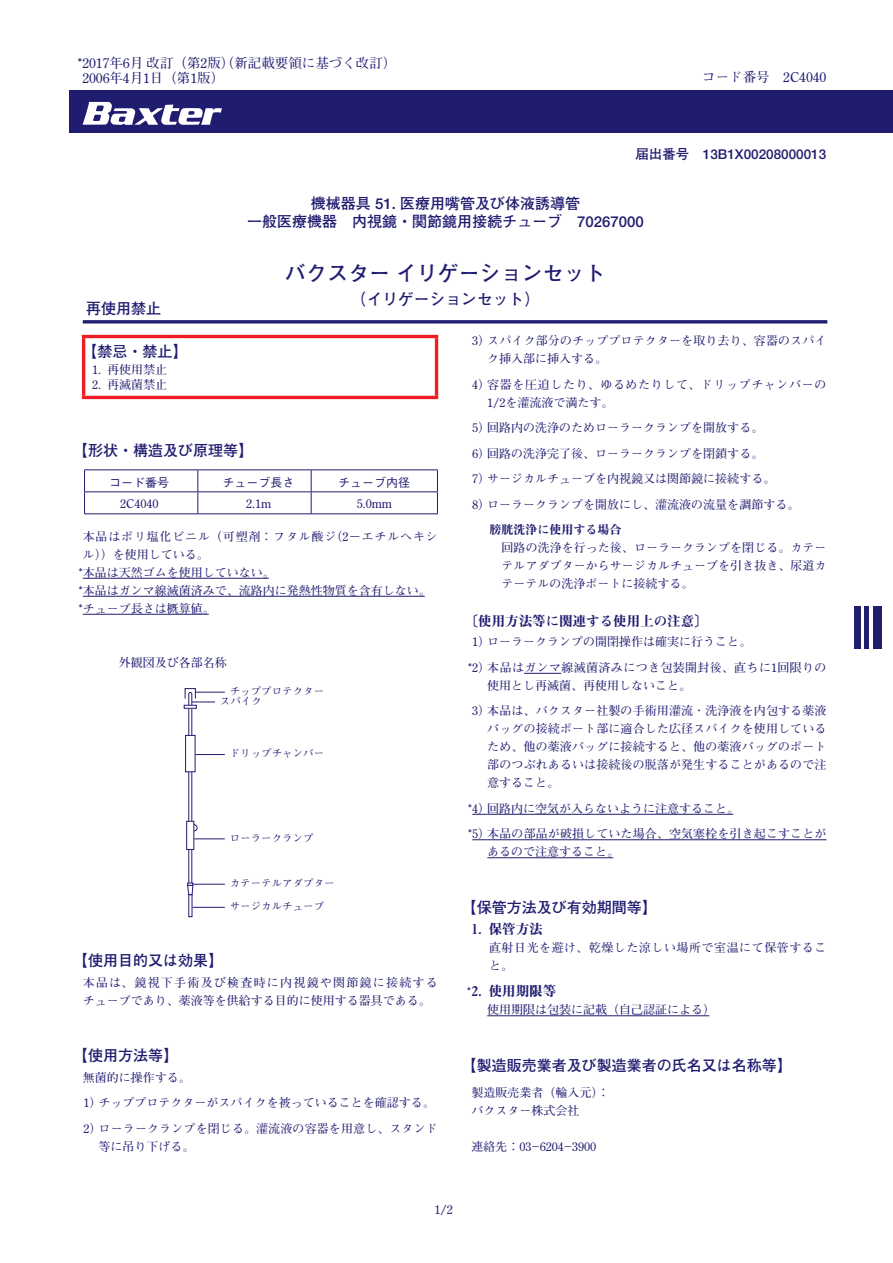
<style>
.page{position:relative;width:893px;height:1263px;background:#fff}
.page>*{position:absolute;margin:0;border:0;box-sizing:border-box;transform-origin:0 0}
.t1{font:21px "Futo Go B101 Bold 83 pv RKSJ H";color:#201c70}
.t2{font:15.75px "Futo Go B101 Bold 83 pv RKSJ H";color:#201c70}
.t3{font:15px/18px "Futo Go B101 Bold 83 pv RKSJ H";color:#201c70;text-align:center}
.t4{font:13.5px/14.4px "Futo Min A101 Bold 83 pv RKSJ H";color:#201c70}
.t5{font:13.5px "Midashi Min Pro MA31 90 pv RKSJ H";color:#201c70}
.t6{font:13.5px "Futo Go B101 Bold 83 pv RKSJ H";color:#201c70}
.t7{font:12px/25.5px "Futo Min A101 Bold 83 pv RKSJ H";color:#201c70}
.t8{font:12px/25.5px "Futo Min A101 Bold 83 pv RKSJ H";letter-spacing:.03em;color:#201c70}
.t9{font:12px/18px "Futo Min A101 Bold 83 pv RKSJ H";letter-spacing:.055em;color:#201c70}
.t10{font:12px "Futo Min A101 Bold 83 pv RKSJ H";letter-spacing:.07em;color:#201c70}
.t11{font:12px/18px "Futo Min A101 Bold 83 pv RKSJ H";letter-spacing:.045em;color:#201c70}
.t12{font:12px "Gothic BBB Pro Medium 90 pv RKSJ H";color:#201c70}
.t13{font:12px "Midashi Min Pro MA31 90 pv RKSJ H";color:#201c70}
.t14{font:12px "Futo Min A101 Pro Bold 90 pv RKSJ H";color:#201c70}
.t15{font:10.5px/9.8px "Futo Min A101 Bold 83 pv RKSJ H";color:#201c70}
.s1{font-family:"Futo Min A101 Pro Bold 90 pv RKSJ H"}
</style>
<div class="page">
<hr style="left:83px;top:578px;width:186px;height:1px;background:#201c70">
<hr style="left:83px;top:596px;width:342px;height:1px;background:#201c70">
<hr style="left:83px;top:614px;width:126px;height:1px;background:#201c70">
<hr style="left:82px;top:335px;width:356px;height:3px;background:#ee1d23">
<hr style="left:82px;top:338px;width:3px;height:58px;background:#ee1d23">
<hr style="left:435px;top:338px;width:3px;height:58px;background:#ee1d23">
<hr style="left:82px;top:396px;width:356px;height:3px;background:#ee1d23">
<hr style="left:84px;top:469px;width:114px;height:1px;background:#201c70">
<hr style="left:198px;top:469px;width:113px;height:1px;background:#201c70">
<hr style="left:311px;top:469px;width:127px;height:1px;background:#201c70">
<hr style="left:84px;top:491px;width:114px;height:1px;background:#201c70">
<svg style="left:84px;top:470px;width:1px;height:43px"></svg>
<hr style="left:198px;top:491px;width:113px;height:1px;background:#201c70">
<svg style="left:197px;top:470px;width:1px;height:43px"></svg>
<hr style="left:311px;top:491px;width:127px;height:1px;background:#201c70">
<svg style="left:311px;top:470px;width:1px;height:43px"></svg>
<svg style="left:437px;top:470px;width:1px;height:43px"></svg>
<hr style="left:84px;top:513px;width:354px;height:1px;background:#201c70">
<div style="left:190px;top:824px;width:7px;height:7px;border:1px solid #201c70;border-radius:50%"></div>
<div style="left:188px;top:692px;width:4px;height:194px;border:1px solid #201c70;border-radius:2px"></div>
<div style="left:184px;top:705px;width:13px;height:4px;border:1px solid #201c70"></div>
<div style="left:186px;top:735px;width:9px;height:37px;background:#fff"></div>
<div style="left:185px;top:735px;width:10px;height:37px;border:1px solid #201c70"></div>
<div style="left:187px;top:821px;width:7px;height:28px;background:#fff"></div>
<div style="left:186px;top:821px;width:8px;height:29px;border:1px solid #201c70"></div>
<svg style="left:187px;top:883px;width:7px;height:12px"></svg>
<div style="left:185px;top:688px;width:11px;height:11px;border:1px solid #201c70"></div>
<hr style="left:195px;top:692px;width:30px;height:1px;background:#201c70">
<hr style="left:195px;top:754px;width:30px;height:1px;background:#201c70">
<hr style="left:194px;top:838px;width:31px;height:1px;background:#201c70">
<hr style="left:193px;top:884px;width:32px;height:1px;background:#201c70">
<hr style="left:192px;top:907px;width:33px;height:1px;background:#201c70">
<svg style="left:184px;top:702px;width:31px;height:6px"></svg>
<hr style="left:524px;top:673px;width:37px;height:1px;background:#201c70">
<hr style="left:487px;top:814px;width:246px;height:1px;background:#201c70">
<hr style="left:487px;top:839px;width:339px;height:1px;background:#201c70">
<hr style="left:487px;top:857px;width:126px;height:1px;background:#201c70">
<hr style="left:487px;top:1015px;width:222px;height:1px;background:#201c70">
<svg style="left:472px;top:814px;width:15px;height:1px"></svg>
<svg style="left:472px;top:839px;width:15px;height:1px"></svg>
<hr style="left:83px;top:320px;width:744px;height:3px;background:#201c70">
<div style="left:70px;top:90px;width:823px;height:43px;background:#201c70"></div>
<svg style="left:83px;top:102px;width:139px;height:23px"></svg>
<hr style="left:865px;top:606px;width:4px;height:43px;background:#201c70">
<div style="left:873px;top:606px;width:9px;height:43px;background:#201c70"></div>
<div style="left:854px;top:606px;width:6px;height:43px;background:#201c70"></div>
<p class="t4" style="left:82px;top:58px;width:315px;text-indent:-5px"><span class="s1">*</span>2017年6月 改訂（第2版）（新記載要領に基づく改訂）<br>2006年4月1日（第1版）</p>
<p class="t4" style="left:702px;top:72px;width:125px">コード番号　2C4040</p>
<p class="t6" style="left:635px;top:149px;width:192px">届出番号　13B1X00208000013</p>
<p class="t3" style="left:247px;top:196px;width:398px">機械器具 51. 医療用嘴管及び体液誘導管<br>一般医療機器　内視鏡・関節鏡用接続チューブ　70267000</p>
<p class="t3" style="left:86px;top:301px;width:76px">再使用禁止</p>
<h1 class="t1" style="left:285px;top:265px;width:322px">バクスター イリゲーションセット</h1>
<h2 class="t2" style="left:351px;top:293px;width:190px">（イリゲーションセット）</h2>
<p class="t3" style="left:82px;top:344px;width:106px">【禁忌・禁止】</p>
<p class="t7" style="left:92px;top:359px;width:76px">1. 再使用禁止</p>
<p class="t7" style="left:92px;top:373px;width:76px">2. 再滅菌禁止</p>
<p class="t3" style="left:73px;top:444px;width:181px">【形状・構造及び原理等】</p>
<p class="t12" style="left:109px;top:478px;width:61px">コード番号</p>
<p class="t12" style="left:223px;top:478px;width:73px">チューブ長さ</p>
<p class="t12" style="left:338px;top:478px;width:73px">チューブ内径</p>
<p class="t7" style="left:120px;top:493px;width:40px">2C4040</p>
<p class="t7" style="left:246px;top:493px;width:27px">2.1m</p>
<p class="t7" style="left:357px;top:493px;width:37px">5.0mm</p>
<p class="t10" style="left:83px;top:531px;width:357px">本品はポリ塩化ビニル（可塑剤：フタル酸ジ（2－エチルヘキシ</p>
<p class="t7" style="left:83px;top:543px;width:127px">ル））を使用している。</p>
<p class="t7" style="left:78px;top:561px;width:198px"><span class="s1">*</span>本品は天然ゴムを使用していない。</p>
<p class="t7" style="left:78px;top:579px;width:354px"><span class="s1">*</span>本品はガンマ線滅菌済みで、流路内に発熱性物質を含有しない。</p>
<p class="t7" style="left:78px;top:597px;width:138px"><span class="s1">*</span>チューブ長さは概算値。</p>
<p class="t7" style="left:119px;top:651px;width:109px">外観図及び各部名称</p>
<p class="t15" style="left:220px;top:688px;width:106px;text-indent:10px">チッププロテクタースパイク</p>
<p class="t15" style="left:230px;top:750px;width:96px">ドリップチャンバー</p>
<p class="t15" style="left:230px;top:834px;width:85px">ローラークランプ</p>
<p class="t15" style="left:230px;top:873px;width:106px;line-height:23.1px">カテーテルアダプターサージカルチューブ</p>
<p class="t3" style="left:73px;top:954px;width:151px">【使用目的又は効果】</p>
<p class="t7" style="left:83px;top:975px;width:357px;line-height:18px">本品は、鏡視下手術及び検査時に内視鏡や関節鏡に接続するチューブであり、薬液等を供給する目的に使用する器具である。</p>
<p class="t3" style="left:73px;top:1049px;width:106px">【使用方法等】</p>
<p class="t7" style="left:99px;top:1066px;width:341px;text-indent:-16px">無菌的に操作する。<br>チッププロテクターがスパイクを被っていることを確認する。ローラークランプを閉じる。灌流液の容器を用意し、スタンド</p>
<p class="t7" style="left:99px;top:1135px;width:97px">等に吊り下げる。</p>
<p class="t7" style="left:84px;top:1091px;width:19px">1）<br>2）</p>
<p class="t7" style="left:472px;top:330px;width:19px">3）</p>
<p class="t7" style="left:472px;top:373px;width:19px">4）</p>
<p class="t7" style="left:472px;top:417px;width:19px;text-align:justify">5）6）7）8）</p>
<p class="t7" style="left:487px;top:333px;width:341px;line-height:18px">スパイク部分のチッププロテクターを取り去り、容器のスパイク挿入部に挿入する。</p>
<p class="t9" style="left:487px;top:377px;width:341px">容器を圧迫したり、ゆるめたりして、ドリップチャンバーの<br>1/2を灌流液で満たす。</p>
<p class="t7" style="left:487px;top:417px;width:314px">回路内の洗浄のためローラークランプを開放する。<br>回路の洗浄完了後、ローラークランプを閉鎖する。<br>サージカルチューブを内視鏡又は関節鏡に接続する。<br>ローラークランプを開放にし、灌流液の流量を調節する。</p>
<p class="t13" style="left:490px;top:525px;width:133px">膀胱洗浄に使用する場合</p>
<p class="t7" style="left:502px;top:540px;width:326px;line-height:18px;text-align:justify">回路の洗浄を行った後、ローラークランプを閉じる。カテーテルアダプターからサージカルチューブを引き抜き、尿道カテーテルの洗浄ポートに接続する。</p>
<p class="t5" style="left:465px;top:615px;width:244px">〔使用方法等に関連する使用上の注意〕</p>
<p class="t8" style="left:487px;top:630px;width:341px">ローラークランプの開閉操作は確実に行うこと。<br>本品はガンマ線滅菌済みにつき包装開封後、直ちに1回限りの</p>
<p class="t7" style="left:487px;top:674px;width:341px">使用とし再滅菌、再使用しないこと。<br>本品は、バクスター社製の手術用灌流・洗浄液を内包する薬液</p>
<p class="t7" style="left:487px;top:721px;width:341px;line-height:18px;text-align:justify">バッグの接続ポート部に適合した広径スパイクを使用しているため、他の薬液バッグに接続すると、他の薬液バッグのポート部のつぶれあるいは接続後の脱落が発生することがあるので注意すること。</p>
<p class="t7" style="left:487px;top:797px;width:341px">回路内に空気が入らないように注意すること。<br>本品の部品が破損していた場合、空気塞栓を引き起こすことが</p>
<p class="t7" style="left:487px;top:840px;width:133px">あるので注意すること。</p>
<p class="t7" style="left:468px;top:630px;width:24px;text-align:center">1）<span class="s1">*</span>2）</p>
<p class="t7" style="left:472px;top:699px;width:19px">3）</p>
<p class="t7" style="left:468px;top:797px;width:24px"><span class="s1">*</span>4）<span class="s1">*</span>5）</p>
<p class="t3" style="left:462px;top:900px;width:196px">【保管方法及び有効期間等】</p>
<p class="t5" style="left:471px;top:924px;width:73px">1. 保管方法</p>
<p class="t11" style="left:489px;top:940px;width:339px">直射日光を避け、乾燥した涼しい場所で室温にて保管すること。</p>
<p class="t5" style="left:471px;top:986px;width:86px">2. 使用期限等</p>
<p class="t7" style="left:487px;top:998px;width:230px">使用期限は包装に記載（自己認証による）</p>
<p class="t14" style="left:467px;top:986px;width:6px">*</p>
<p class="t3" style="left:462px;top:1058px;width:332px">【製造販売業者及び製造業者の氏名又は名称等】</p>
<p class="t7" style="left:471px;top:1085px;width:139px;line-height:18px">製造販売業者（輸入元）：バクスター株式会社</p>
<p class="t7" style="left:471px;top:1135px;width:126px">連絡先：03－6204－3900</p>
<p class="t7" style="left:435px;top:1199px;width:20px">1/2</p>
</div>
